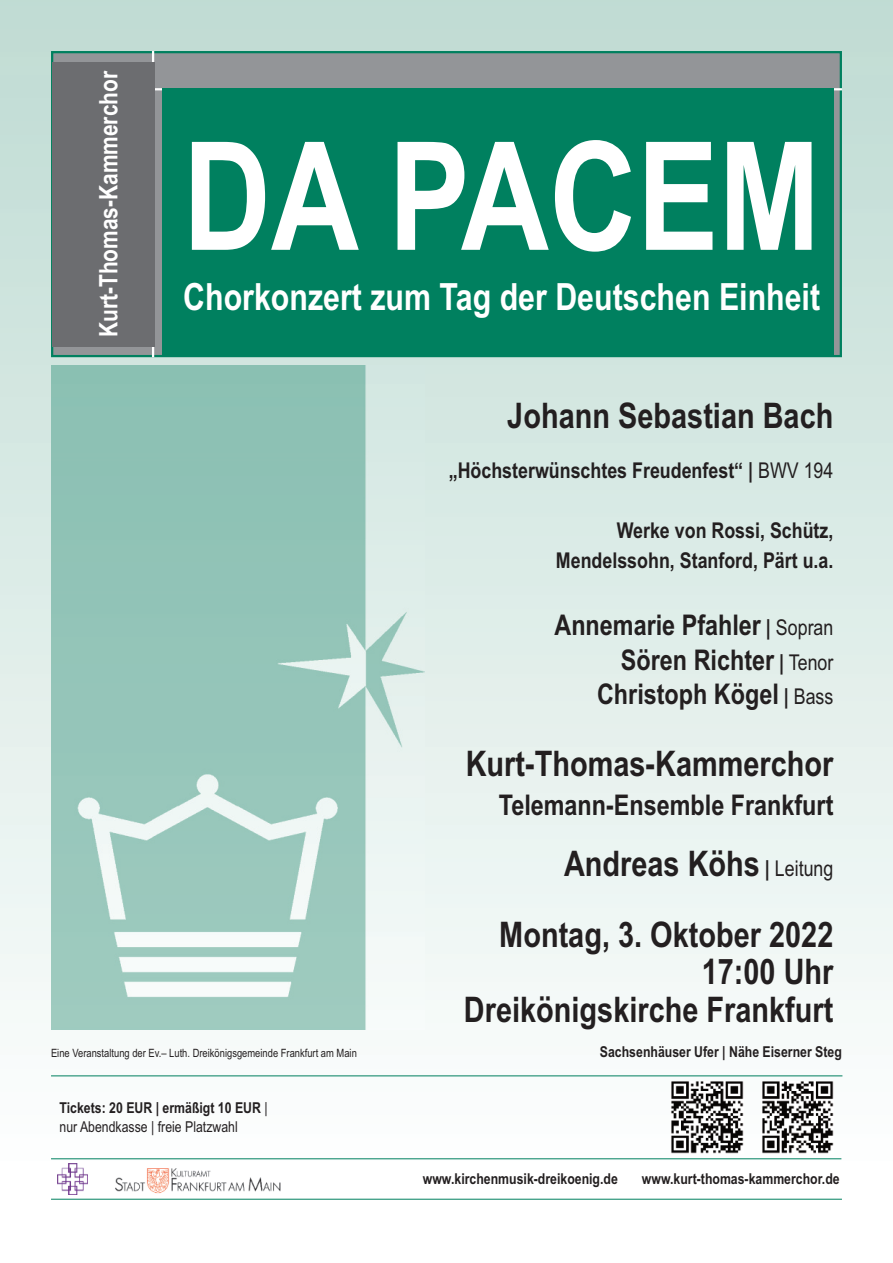
<style>
.page{position:relative;width:893px;height:1263px;background:#fff}
.page>*{position:absolute;margin:0;border:0;box-sizing:border-box;transform-origin:0 0}
.t1{font:700 150.75px "Arial Narrow";color:#fff}
.t2{font:700 37.5px "Arial Narrow";color:#fff}
.t3{font:700 35.25px/70.2px "Arial Narrow";color:#231f20;text-align:right}
.t4{font:700 28.5px/34.5px "Arial Narrow";color:#231f20;text-align:right}
.t5{font:700 25.5px "Arial Narrow";color:#fff}
.t6{font:700 21.75px/30px "Arial Narrow";color:#231f20;text-align:right}
.t7{font:700 15px "Arial Narrow";color:#231f20}
.t8{font:15px/18.8px "Arial Narrow";color:#231f20}
.t9{font:11.4px "Arial Narrow";color:#231f20}
.s1{font-weight:400}
.s2{font-size:21.75px}
.s3{font-weight:400;font-size:21.75px}
.s4{font-weight:700}
</style>
<div class="page">
<div style="left:0;top:0;width:893px;height:1164px;background:linear-gradient(to bottom,#bedbd2,#fcfefd)"></div>
<hr style="left:51px;top:1075px;width:791px;height:1px;background:#00805f">
<hr style="left:51px;top:1158px;width:790px;height:1px;background:#00805f">
<hr style="left:51px;top:1199px;width:791px;height:1px;background:#00805f">
<img style="left:57px;top:1164px;width:30px;height:30px">
<img style="left:113px;top:1163px;width:169px;height:31px">
<img style="left:671px;top:1081px;width:72px;height:72px">
<img style="left:51px;top:366px;width:374px;height:663px">
<div style="left:53px;top:53px;width:787px;height:302px;background:#939598"></div>
<div style="left:51px;top:51px;width:791px;height:306px;border:2px solid #00805f"></div>
<hr style="left:152px;top:51px;width:2px;height:306px;background:#fff">
<hr style="left:153px;top:88px;width:689px;height:2px;background:#fff">
<div style="left:162px;top:88px;width:671px;height:268px;background:#00805f"></div>
<div style="left:53px;top:62px;width:102px;height:285px;background:#6c6d70"></div>
<img style="left:761px;top:1081px;width:72px;height:72px">
<p class="t5" style="left:94px;top:337px;width:268px;rotate:-90deg">Kurt-Thomas-Kammerchor</p>
<h1 class="t1" style="left:183px;top:110px;width:639px">DA PACEM</h1>
<p class="t2" style="left:183px;top:275px;width:638px">Chorkonzert zum Tag der Deutschen Einheit</p>
<p class="t3" style="left:507px;top:380px;width:328px">Johann Sebastian Bach</p>
<p class="t6" style="left:449px;top:456px;width:386px">„Höchsterwünschtes Freudenfest“ | <span class="s1">BWV 194</span></p>
<p class="t6" style="left:556px;top:516px;width:279px">Werke von Rossi, Schütz,<br>Mendelssohn, Stanford, Pärt u.a.</p>
<p class="t4" style="left:554px;top:608px;width:280px">Annemarie Pfahler <span class="s2">|</span> <span class="s3">Sopran<br></span>Sören Richter <span class="s2">|</span> <span class="s3">Tenor<br></span>Christoph Kögel <span class="s2">|</span> <span class="s3">Bass</span></p>
<p class="t3" style="left:466px;top:729px;width:369px">Kurt-Thomas-Kammerchor</p>
<p class="t4" style="left:499px;top:788px;width:336px">Telemann-Ensemble Frankfurt</p>
<p class="t3" style="left:499px;top:829px;width:336px">Andreas Köhs <span class="s2">|</span> <span class="s3">Leitung<br></span>Montag, 3. Oktober 2022</p>
<p class="t3" style="left:464px;top:953px;width:371px;line-height:37.5px">17:00 Uhr<br>Dreikönigskirche Frankfurt</p>
<p class="t9" style="left:51px;top:1047px;width:307px">Eine Veranstaltung der Ev.– Luth. Dreikönigsgemeinde Frankfurt am Main</p>
<p class="t7" style="left:600px;top:1043px;width:244px">Sachsenhäuser Ufer | Nähe Eiserner Steg</p>
<p class="t8" style="left:60px;top:1099px;width:210px"><span class="s4">Tickets: 20 EUR | ermäßigt 10 EUR</span> | nur Abendkasse | freie Platzwahl</p>
<p class="t7" style="left:423px;top:1170px;width:197px">www.kirchenmusik-dreikoenig.de</p>
<p class="t7" style="left:642px;top:1170px;width:199px">www.kurt-thomas-kammerchor.de</p>
</div>
